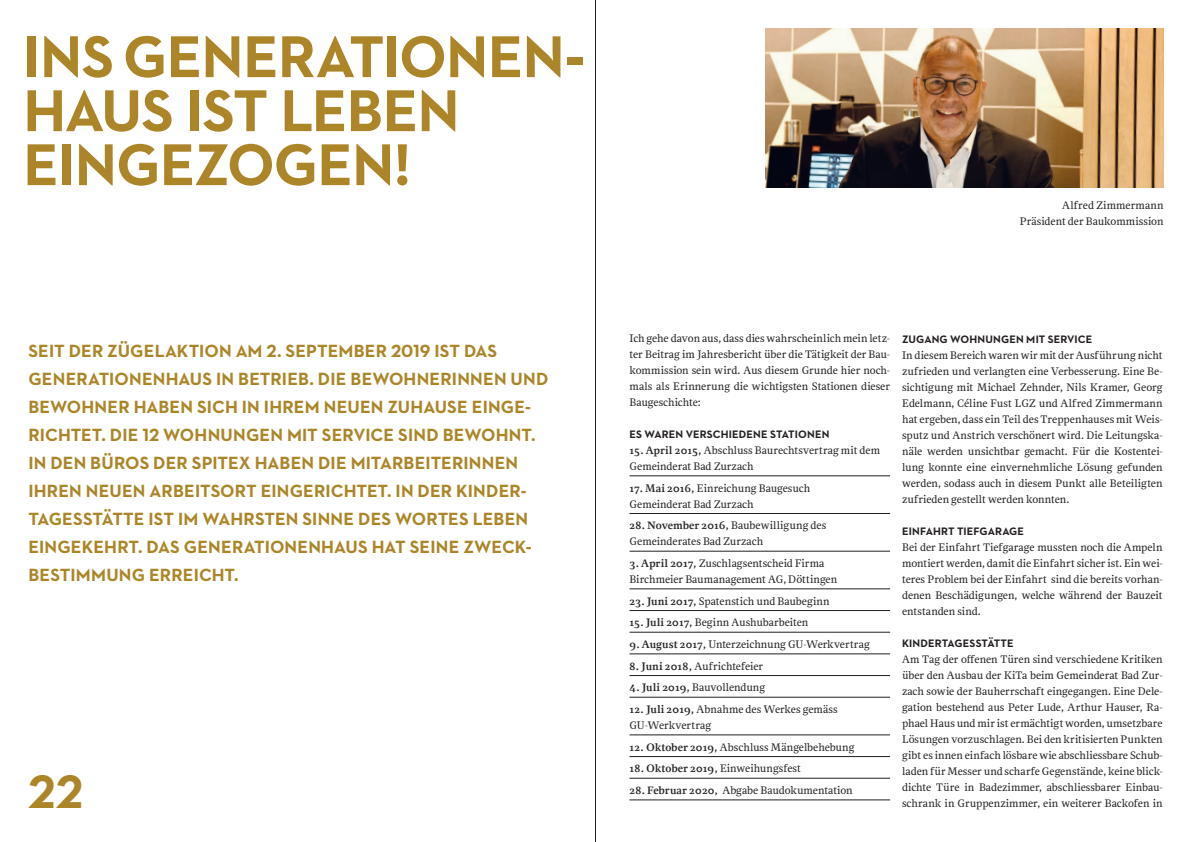
<style>
.page{position:relative;width:1191px;height:842px;background:#fff}
.page>*{position:absolute;margin:0;border:0;box-sizing:border-box;transform-origin:0 0}
.t1{font:700 60px/54px "Neutraface 2 Text";letter-spacing:-.015em;color:#ab8527}
.t2{font:700 48px "Neutraface 2 Text";color:#ab8527}
.t3{font:700 18px/28px "Neutraface 2 Text";letter-spacing:.01em;color:#ab8527}
.t4{font:11px/16px "NN Rekja Word";color:#231f20}
.t5{font:700 11px "Neutraface 2 Text";letter-spacing:.015em;color:#231f20}
.t6{font:700 11px "NN Rekja Word";color:#231f20}
.s1{font-weight:700}
.s2{font-weight:400}
</style>
<div class="page">
<hr style="left:595px;top:0;width:1px;height:842px;background:#231f20">
<hr style="left:629px;top:476px;width:261px;height:1px;background:#231f20">
<hr style="left:629px;top:513px;width:261px;height:1px;background:#231f20">
<hr style="left:629px;top:551px;width:261px;height:1px;background:#231f20">
<hr style="left:629px;top:589px;width:261px;height:1px;background:#231f20">
<hr style="left:629px;top:610px;width:261px;height:1px;background:#231f20">
<hr style="left:629px;top:632px;width:261px;height:1px;background:#231f20">
<hr style="left:629px;top:654px;width:261px;height:1px;background:#231f20">
<hr style="left:629px;top:675px;width:261px;height:1px;background:#231f20">
<hr style="left:629px;top:697px;width:261px;height:1px;background:#231f20">
<hr style="left:629px;top:735px;width:261px;height:1px;background:#231f20">
<hr style="left:629px;top:756px;width:261px;height:1px;background:#231f20">
<hr style="left:629px;top:778px;width:261px;height:1px;background:#231f20">
<hr style="left:629px;top:800px;width:261px;height:1px;background:#231f20">
<img style="left:765px;top:28px;width:398px;height:159px">
<p class="t1" style="left:23px;top:29px;width:563px">INS GENERATIONEN-<br>HAUS IST LEBEN<br>EINGEZOGEN!</p>
<p class="t3" style="left:28px;top:337px;width:522px">SEIT DER ZÜGELAKTION AM 2. SEPTEMBER 2019 IST DAS GENERATIONENHAUS IN BETRIEB. DIE BEWOHNERINNEN UND BEWOHNER HABEN SICH IN IHREM NEUEN ZUHAUSE EINGE-RICHTET. DIE 12 WOHNUNGEN MIT SERVICE SIND BEWOHNT.<br>IN DEN BÜROS DER SPITEX HABEN DIE MITARBEITERINNEN IHREN NEUEN ARBEITSORT EINGERICHTET. IN DER KINDER-TAGESSTÄTTE IST IM WAHRSTEN SINNE DES WORTES LEBEN EINGEKEHRT. DAS GENERATIONENHAUS HAT SEINE ZWECK-BESTIMMUNG ERREICHT.</p>
<p class="t2" style="left:28px;top:761px;width:56px">22</p>
<p class="t4" style="left:1019px;top:197px;width:145px;text-align:right">Alfred Zimmermann<br>Präsident der Baukommission</p>
<p class="t4" style="left:629px;top:330px;width:262px;text-align:justify">Ich gehe davon aus, dass dies wahrscheinlich mein letz&shy;ter Beitrag im Jahresbericht über die Tätigkeit der Bau&shy;kommission sein wird. Aus diesem Grunde hier noch&shy;mals als Erinnerung die wichtigsten Stationen dieser Baugeschichte:</p>
<p class="t5" style="left:629px;top:427px;width:201px">ES WAREN VERSCHIEDENE STATIONEN</p>
<p class="t4" style="left:629px;top:442px;width:252px"><span class="s1">15. April 2015,</span> Abschluss Baurechtsvertrag mit dem<br>Gemeinderat Bad Zurzach</p>
<p class="t4" style="left:629px;top:480px;width:182px"><span class="s1">17. Mai 2016,</span> Einreichung Baugesuch<br>Gemeinderat Bad Zurzach</p>
<p class="t4" style="left:629px;top:518px;width:198px"><span class="s1">28. November 2016,</span> Baubewilligung des<br>Gemeinderates Bad Zurzach</p>
<p class="t4" style="left:629px;top:555px;width:209px"><span class="s1">3. April 2017,</span> Zuschlagsentscheid Firma<br>Birchmeier Baumanagement AG, Döttingen</p>
<p class="t4" style="left:629px;top:593px;width:201px"><span class="s1">23. Juni 2017,</span> Spatenstich und Baubeginn</p>
<p class="t4" style="left:629px;top:615px;width:180px"><span class="s1">15. Juli 2017,</span> Beginn Aushubarbeiten</p>
<p class="t4" style="left:629px;top:636px;width:242px"><span class="s1">9. August 2017,</span> Unterzeichnung GU-Werkvertrag</p>
<p class="t4" style="left:629px;top:658px;width:135px"><span class="s1">8. Juni 2018,</span> Aufrichtefeier</p>
<p class="t4" style="left:629px;top:680px;width:137px"><span class="s1">4. Juli 2019,</span> Bauvollendung</p>
<p class="t4" style="left:629px;top:701px;width:210px"><span class="s1">12. Juli 2019,</span> Abnahme des Werkes gemäss<br>GU-Werkvertrag</p>
<p class="t4" style="left:629px;top:739px;width:226px"><span class="s1">12. Oktober 2019,</span> Abschluss Mängelbehebung</p>
<p class="t6" style="left:629px;top:762px;width:173px">18. Oktober 2019, <span class="s2">Einweihungsfest</span></p>
<p class="t4" style="left:629px;top:782px;width:225px"><span class="s1">28. Februar 2020,</span> Abgabe Baudokumentation</p>
<p class="t5" style="left:902px;top:332px;width:192px">ZUGANG WOHNUNGEN MIT SERVICE</p>
<p class="t4" style="left:902px;top:347px;width:262px;text-align:justify">In diesem Bereich waren wir mit der Ausführung nicht zufrieden und verlangten eine Verbesserung. Eine Be&shy;sichtigung mit Michael Zehnder, Nils Kramer, Georg Edelmann, Céline Fust LGZ und Alfred Zimmermann hat ergeben, dass ein Teil des Treppenhauses mit Weis&shy;sputz und Anstrich verschönert wird. Die Leitungska&shy;näle werden unsichtbar gemacht. Für die Kostentei&shy;lung konnte eine einvernehmliche Lösung gefunden werden, sodass auch in diesem Punkt alle Beteiligten zufrieden gestellt werden konnten.</p>
<p class="t5" style="left:902px;top:524px;width:123px">EINFAHRT TIEFGARAGE</p>
<p class="t4" style="left:902px;top:539px;width:262px;text-align:justify">Bei der Einfahrt Tiefgarage mussten noch die Ampeln montiert werden, damit die Einfahrt sicher ist. Ein wei&shy;teres Problem bei der Einfahrt sind die bereits vorhan&shy;denen Beschädigungen, welche während der Bauzeit entstanden sind.</p>
<p class="t5" style="left:902px;top:636px;width:113px">KINDERTAGESSTÄTTE</p>
<p class="t4" style="left:902px;top:651px;width:262px;text-align:justify">Am Tag der offenen Türen sind verschiedene Kritiken über den Ausbau der KiTa beim Gemeinderat Bad Zur&shy;zach sowie der Bauherrschaft eingegangen. Eine Dele&shy;gation bestehend aus Peter Lude, Arthur Hauser, Ra&shy;phael Haus und mir ist ermächtigt worden, umsetzbare Lösungen vorzuschlagen. Bei den kritisierten Punkten gibt es innen einfach lösbare wie abschliessbare Schub&shy;laden für Messer und scharfe Gegenstände, keine blick&shy;dichte Türe in Badezimmer, abschliessbarer Einbau&shy;schrank in Gruppenzimmer, ein weiterer Backofen in</p>
</div>
